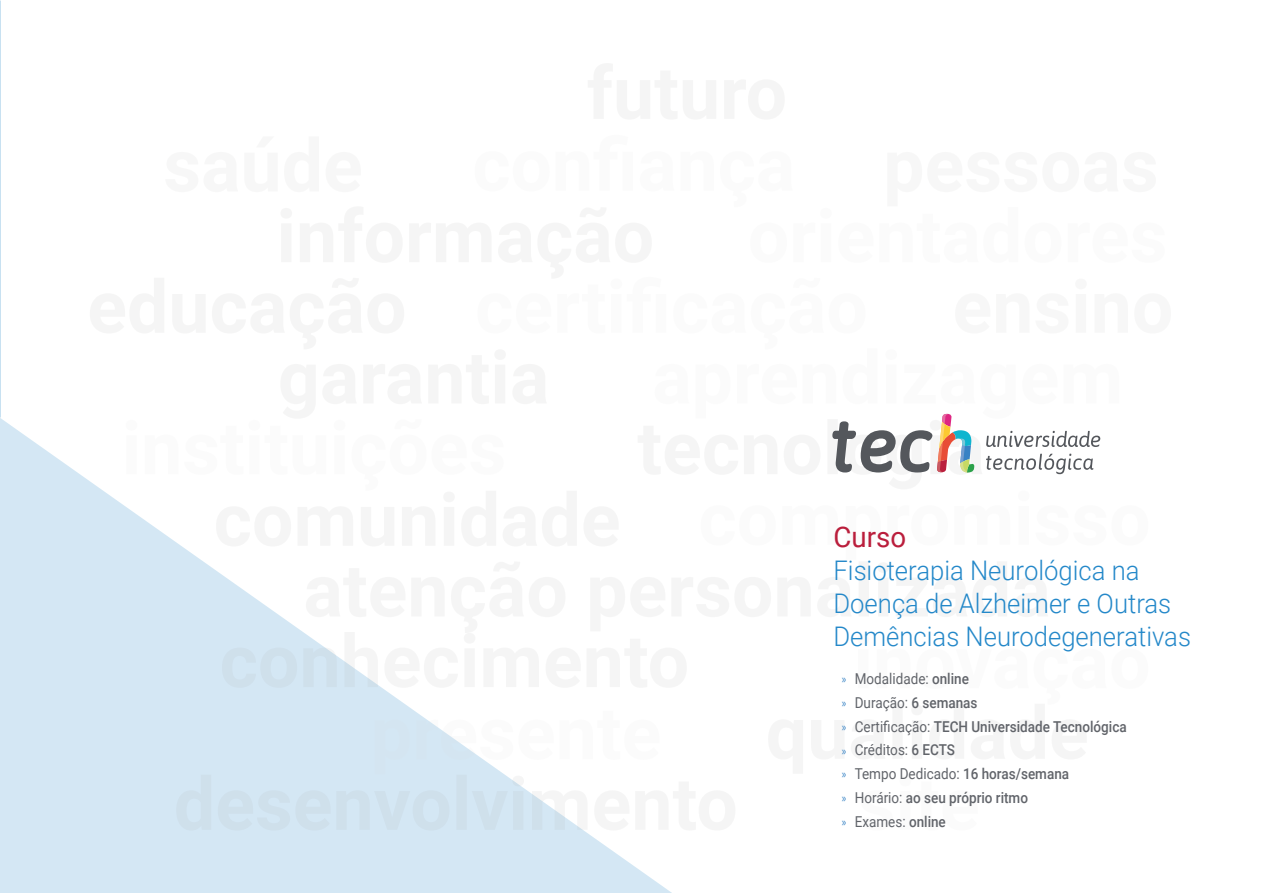
<style>
.page{position:relative;width:1263px;height:893px;background:#fff}
.page>*{position:absolute;margin:0;border:0;box-sizing:border-box;transform-origin:0 0}
.t1{font:28.5px "Roboto";color:#ba1e3c}
.t2{font:300 27px/33px "Roboto";color:#2488c9;scale:.95 1}
.t3{font:500 15px/23.7px "Roboto";color:#61646a;scale:.9 1}
.s1{font-family:"Myriad Pro";font-weight:400;font-size:12px;color:#3783c5}
.s2{font-weight:400}
</style>
<div class="page">
<svg style="left:0;top:418px;width:672px;height:475px;background:#d9eaf5"></svg>
<svg style="left:306px;top:561px;width:366px;height:71px"></svg>
<svg style="left:222px;top:632px;width:450px;height:56px"></svg>
<svg style="left:176px;top:711px;width:496px;height:119px"></svg>
<svg style="left:90px;top:413px;width:1011px;height:147px"></svg>
<h1 class="t1" style="left:833px;top:516px;width:74px">Curso</h1>
<h2 class="t2" style="left:833px;top:552px;width:378px">Fisioterapia Neurológica na<br>Doença de Alzheimer e Outras<br>Demências Neurodegenerativas</h2>
<p class="t3" style="left:842px;top:666px;width:318px"><span class="s1">»</span> <span class="s2">Modalidade:</span> online<br><span class="s1">»</span> <span class="s2">Duração:</span> 6 semanas<br><span class="s1">»</span> <span class="s2">Certificação:</span> TECH Universidade Tecnológica <span class="s1">»</span> <span class="s2">Créditos:</span> 6 ECTS<br><span class="s1">»</span> <span class="s2">Tempo Dedicado:</span> 16 horas/semana<br><span class="s1">»</span> <span class="s2">Horário:</span> ao seu próprio ritmo<br><span class="s1">»</span> <span class="s2">Exames:</span> online</p>
</div>
